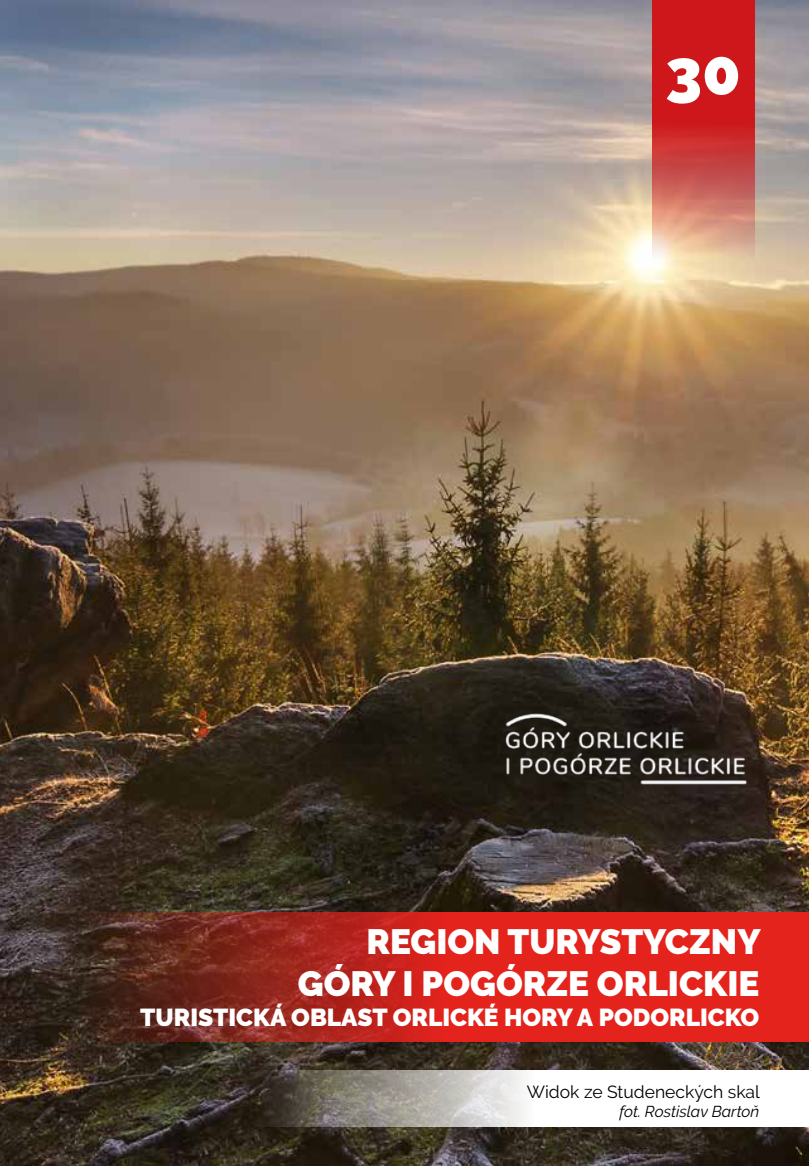
<style>
.page{position:relative;width:809px;height:1166px;background:#fff}
.page>*{position:absolute;margin:0;border:0;box-sizing:border-box;transform-origin:0 0}
.t1{font:900 63px "Raleway";color:#fff}
.t2{font:900 35px/42px "Raleway";color:#fff;text-align:right}
.t3{font:900 24.5px "Raleway";color:#fff}
.t4{font:17.5px "Raleway";color:#000}
.t5{font:italic 15.75px "Raleway";color:#000}
</style>
<div class="page">
<img style="left:0;top:0;width:809px;height:1166px">
<svg style="left:66px;top:912px;width:743px;height:130px;background:#b5251d"></svg>
<svg style="left:243px;top:1070px;width:566px;height:57px"></svg>
<img style="left:486px;top:675px;width:273px;height:146px">
<svg style="left:651px;top:0;width:103px;height:264px;background:#d04943"></svg>
<h1 class="t1" style="left:665px;top:36px;width:77px">30</h1>
<h2 class="t2" style="left:298px;top:921px;width:464px">REGION TURYSTYCZNY<br>GÓRY I POGÓRZE ORLICKIE</h2>
<p class="t3" style="left:140px;top:1003px;width:620px">TURISTICKÁ OBLAST ORLICKÉ HORY A PODORLICKO</p>
<p class="t4" style="left:527px;top:1081px;width:234px">Widok ze Studeneckých skal</p>
<p class="t5" style="left:619px;top:1102px;width:141px">fot. Rostislav Bartoň</p>
</div>
